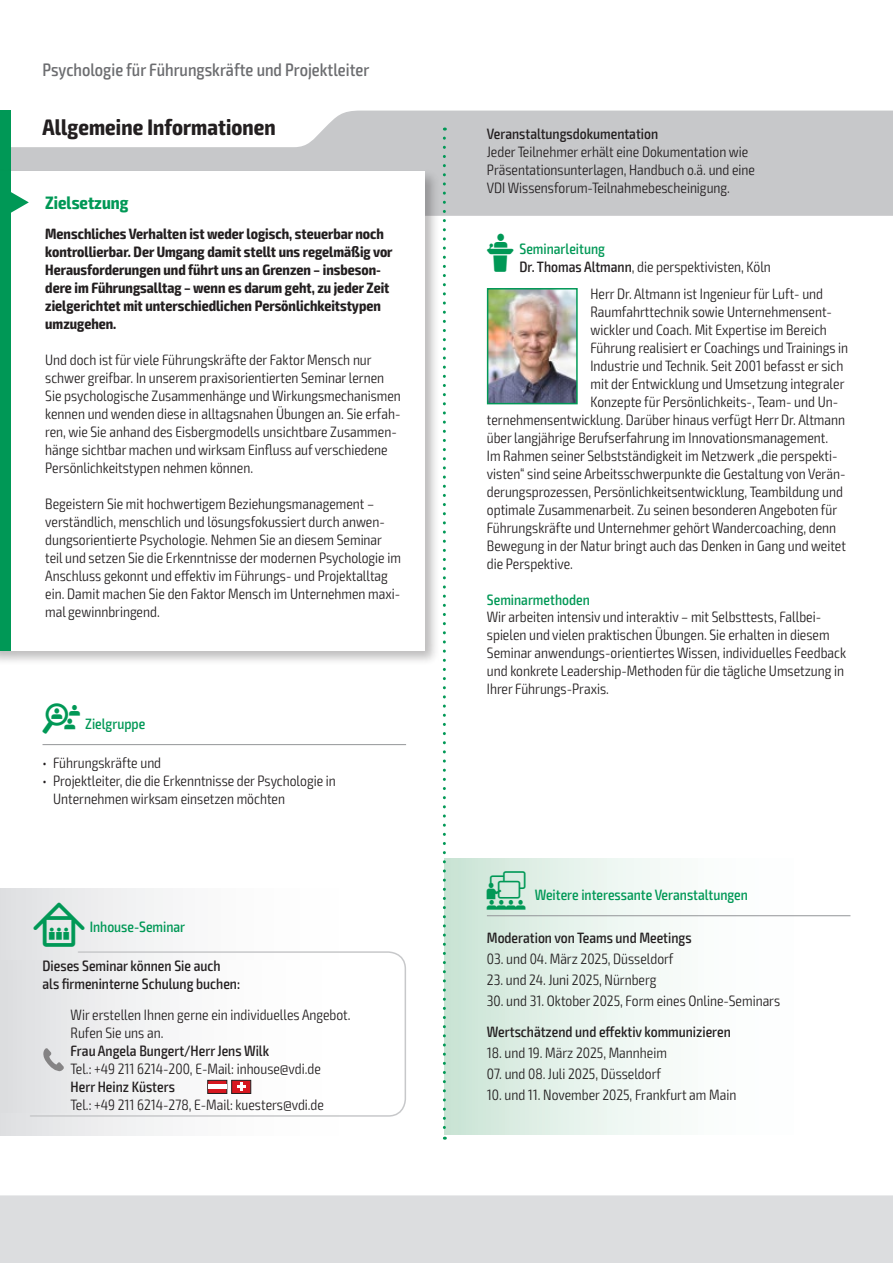
<style>
.page{position:relative;width:893px;height:1263px;background:#fff}
.page>*{position:absolute;margin:0;border:0;box-sizing:border-box;transform-origin:0 0}
.t1{font:700 condensed 22.5px "Exo 2";letter-spacing:.005em;color:#231f20}
.t2{font:500 condensed 18px "Exo 2";color:#6c6d70}
.t3{font:700 condensed 18px "Exo 2";color:#009856}
.t4{font:300 condensed 15px/18px "Exo 2";color:#231f20}
.t5{font:700 condensed 15px/18px "Exo 2";color:#231f20}
.t6{font:500 condensed 15px/18px "Exo 2";color:#231f20}
.t7{font:500 condensed 15px "Exo 2";color:#009856}
.s1{font-family:"VDI Iconset S4 A Regular";font-weight:400;font-stretch:normal;color:#009856}
.s2{font-weight:500;color:#009856}
.s3{font-weight:500}
.s4{font-family:"VDI Iconset S4 A Regular";font-weight:400;font-stretch:normal}
.s5{font-family:"VDI Iconset S4 A Regular";font-weight:400;font-stretch:normal;font-size:15.45px}
.s6{font-family:"VDI Iconset S4 A Regular";font-weight:400;font-stretch:normal;font-size:19.5px}
</style>
<div class="page">
<div style="left:0;top:1195px;width:893px;height:68px;background:#dcdddf"></div>
<svg style="left:11px;top:111px;width:881px;height:105px;fill:#c7c8ca"></svg>
<hr style="left:892px;top:111px;width:1px;height:105px;background:#009856">
<div style="left:0;top:111px;width:11px;height:63px;background:#009856"></div>
<div style="left:0;top:168px;width:440px;height:498px;background:#231f20;opacity:.3"></div>
<div style="left:0;top:171px;width:424px;height:480px;background:#fff"></div>
<div style="left:0;top:171px;width:11px;height:480px;background:#009856"></div>
<svg style="left:11px;top:192px;width:18px;height:21px"></svg>
<hr style="left:43px;top:744px;width:363px;height:1px;background:#939598">
<div style="left:444px;top:858px;width:406px;height:276px;background:linear-gradient(to right,#d2e8db,#fff)"></div>
<hr style="left:487px;top:915px;width:363px;height:1px;background:#939598">
<div style="left:0;top:888px;width:406px;height:247px;background:linear-gradient(to right,#e4e5e7,#fff)"></div>
<svg style="left:29px;top:950px;width:377px;height:167px"></svg>
<div style="left:0;top:960px;width:383px;height:152px;background:linear-gradient(to right,#e2e3e5,#fff)"></div>
<svg style="left:207px;top:1080px;width:44px;height:14px"></svg>
<hr style="left:208px;top:1085px;width:19px;height:4px;background:#fff">
<svg style="left:43px;top:1048px;width:21px;height:23px"></svg>
<img style="left:490px;top:291px;width:85px;height:110px">
<div style="left:487px;top:288px;width:91px;height:116px;border:2px solid #009856"></div>
<svg style="left:443px;top:138px;width:3px;height:1002px"></svg>
<p class="t2" style="left:43px;top:59px;width:328px">Psychologie für Führungskräfte und Projektleiter</p>
<h1 class="t1" style="left:43px;top:113px;width:235px">Allgemeine Informationen</h1>
<p class="t6" style="left:487px;top:125px;width:173px">Veranstaltungsdokumentation</p>
<p class="t4" style="left:487px;top:143px;width:270px">Jeder Teilnehmer erhält eine Dokumentation wie<br>Präsentationsunterlagen, Handbuch o.ä. und eine<br>VDI Wissensforum-Teilnahmebescheinigung.</p>
<p class="t5" style="left:45px;top:225px;width:349px">Menschliches Verhalten ist weder logisch, steuerbar noch kontrollierbar. Der Umgang damit stellt uns regelmäßig vor Herausforderungen und führt uns an Grenzen – insbeson&shy;dere im Führungsalltag – wenn es darum geht, zu jeder Zeit zielgerichtet mit unterschiedlichen Persönlichkeitstypen umzugehen.</p>
<p class="t4" style="left:45px;top:351px;width:357px">Und doch ist für viele Führungskräfte der Faktor Mensch nur schwer greifbar. In unserem praxisorientierten Seminar lernen Sie psychologische Zusammenhänge und Wirkungsmechanismen kennen und wenden diese in alltagsnahen Übungen an. Sie erfah&shy;ren, wie Sie anhand des Eisbergmodells unsichtbare Zusammen&shy;hänge sichtbar machen und wirksam Einfluss auf verschiedene Persönlichkeitstypen nehmen können.</p>
<p class="t4" style="left:45px;top:495px;width:357px">Begeistern Sie mit hochwertigem Beziehungsmanagement – verständlich, menschlich und lösungsfokussiert durch anwen&shy;dungsorientierte Psychologie. Nehmen Sie an diesem Seminar teil und setzen Sie die Erkenntnisse der modernen Psychologie im Anschluss gekonnt und effektiv im Führungs- und Projektalltag ein. Damit machen Sie den Faktor Mensch im Unternehmen maxi&shy;mal gewinnbringend.</p>
<p class="t3" style="left:45px;top:192px;width:85px">Zielsetzung</p>
<p class="t4" style="left:519px;top:240px;width:253px;text-indent:-33px"><span class="s1">L</span> <span class="s2">Seminarleitung<br></span><span class="s3">Dr. Thomas Altmann</span>, die perspektivisten, Köln</p>
<p class="t4" style="left:590px;top:285px;width:234px">Herr Dr. Altmann ist Ingenieur für Luft- und</p>
<p class="t4" style="left:590px;top:303px;width:243px">Raumfahrttechnik sowie Unternehmensent-</p>
<p class="t4" style="left:590px;top:321px;width:238px">wickler und Coach. Mit Expertise im Bereich</p>
<p class="t4" style="left:590px;top:339px;width:259px">Führung realisiert er Coachings und Trainings in</p>
<p class="t4" style="left:590px;top:357px;width:254px">Industrie und Technik. Seit 2001 befasst er sich</p>
<p class="t4" style="left:590px;top:375px;width:256px">mit der Entwicklung und Umsetzung integraler</p>
<p class="t4" style="left:590px;top:393px;width:249px">Konzepte für Persönlichkeits-, Team- und Un-</p>
<p class="t4" style="left:487px;top:411px;width:360px">ternehmensentwicklung. Darüber hinaus verfügt Herr Dr. Altmann</p>
<p class="t4" style="left:487px;top:429px;width:343px">über langjährige Berufserfahrung im Innovationsmanagement.</p>
<p class="t4" style="left:487px;top:447px;width:352px">Im Rahmen seiner Selbstständigkeit im Netzwerk „die perspekti-</p>
<p class="t4" style="left:487px;top:465px;width:360px">visten“ sind seine Arbeitsschwerpunkte die Gestaltung von Verän-</p>
<p class="t4" style="left:487px;top:483px;width:358px">derungsprozessen, Persönlichkeitsentwicklung, Teambildung und</p>
<p class="t4" style="left:487px;top:501px;width:352px">optimale Zusammenarbeit. Zu seinen besonderen Angeboten für</p>
<p class="t4" style="left:487px;top:519px;width:351px">Führungskräfte und Unternehmer gehört Wandercoaching, denn</p>
<p class="t4" style="left:487px;top:537px;width:361px">Bewegung in der Natur bringt auch das Denken in Gang und weitet</p>
<p class="t4" style="left:487px;top:555px;width:88px">die Perspektive.</p>
<p class="t7" style="left:487px;top:590px;width:104px">Seminarmethoden</p>
<p class="t4" style="left:487px;top:608px;width:361px">Wir arbeiten intensiv und interaktiv – mit Selbsttests, Fallbei&shy;spielen und vielen praktischen Übungen. Sie erhalten in diesem Seminar anwendungs-orientiertes Wissen, individuelles Feedback und konkrete Leadership-Methoden für die tägliche Umsetzung in Ihrer Führungs-Praxis.</p>
<p class="t7" style="left:43px;top:715px;width:104px"><span class="s4">Z</span> Zielgruppe</p>
<p class="t4" style="left:43px;top:754px;width:120px">• Führungskräfte und</p>
<p class="t4" style="left:53px;top:772px;width:284px;text-indent:-11px">• Projektleiter, die die Erkenntnisse der Psychologie in<br>Unternehmen wirksam einsetzen möchten</p>
<p class="t7" style="left:33px;top:917px;width:153px"><span class="s5">I</span> Inhouse-Seminar</p>
<p class="t6" style="left:43px;top:957px;width:199px">Dieses Seminar können Sie auch als firmeninterne Schulung buchen:</p>
<p class="t4" style="left:71px;top:1005px;width:282px">Wir erstellen Ihnen gerne ein individuelles Angebot.<br>Rufen Sie uns an.</p>
<p class="t6" style="left:71px;top:1041px;width:200px">Frau Angela Bungert/Herr Jens Wilk</p>
<p class="t4" style="left:71px;top:1059px;width:252px">Tel.: +49 211 6214-200, E-Mail: inhouse@vdi.de</p>
<p class="t6" style="left:71px;top:1077px;width:106px">Herr Heinz Küsters</p>
<p class="t4" style="left:71px;top:1095px;width:255px">Tel.: +49 211 6214-278, E-Mail: kuesters@vdi.de</p>
<p class="t7" style="left:487px;top:886px;width:263px"><span class="s6">W</span> Weitere interessante Veranstaltungen</p>
<p class="t6" style="left:487px;top:929px;width:206px">Moderation von Teams und Meetings</p>
<p class="t4" style="left:487px;top:950px;width:188px">03. und 04. März 2025, Düsseldorf</p>
<p class="t4" style="left:487px;top:971px;width:171px">23. und 24. Juni 2025, Nürnberg</p>
<p class="t4" style="left:487px;top:992px;width:295px">30. und 31. Oktober 2025, Form eines Online-Seminars</p>
<p class="t6" style="left:487px;top:1023px;width:245px">Wertschätzend und effektiv kommunizieren</p>
<p class="t4" style="left:487px;top:1044px;width:182px">18. und 19. März 2025, Mannheim</p>
<p class="t4" style="left:487px;top:1065px;width:176px">07. und 08. Juli 2025, Düsseldorf</p>
<p class="t4" style="left:487px;top:1086px;width:251px">10. und 11. November 2025, Frankfurt am Main</p>
</div>
